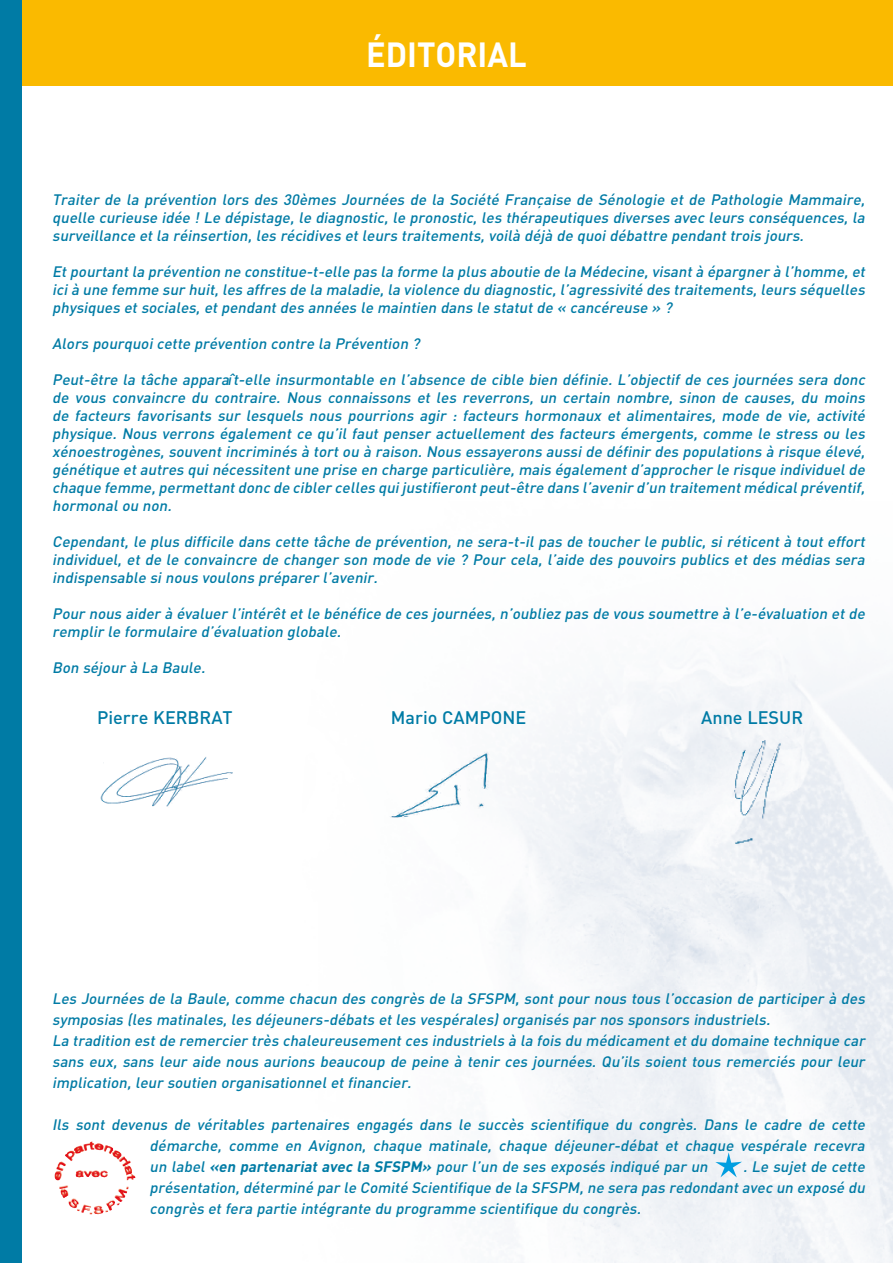
<style>
.page{position:relative;width:893px;height:1263px;background:#fff}
.page>*{position:absolute;margin:0;border:0;box-sizing:border-box;transform-origin:0 0}
.t1{font:700 34.5px "DIN";color:#fff;scale:.94 1}
.t2{font:500 18px "DIN";color:#007ba5}
.t3{font:italic 500 15px/18px "DIN";letter-spacing:-.23em;color:#007ba5;text-align:justify}
.s1{font-weight:700}
</style>
<div class="page">
<div style="left:0;top:0;width:893px;height:85px;background:#faba00"></div>
<div style="left:0;top:0;width:21px;height:1263px;background:#007ba5"></div>
<img style="left:65px;top:1141px;width:56px;height:20px">
<svg style="left:715px;top:1152px;width:27px;height:25px"></svg>
<img style="left:100px;top:757px;width:133px;height:50px">
<img style="left:720px;top:740px;width:66px;height:106px">
<img style="left:389px;top:752px;width:132px;height:78px">
<h1 class="t1" style="left:366px;top:32px;width:20px">ÉDITORIAL</h1>
<p class="t3" style="left:52px;top:190px;width:817px">Traiter de la prévention lors des 30èmes Journées de la Société Française de Sénologie et de Pathologie Mammaire, quelle curieuse idée ! Le dépistage, le diagnostic, le pronostic, les thérapeutiques diverses avec leurs conséquences, la surveillance etla réinsertion,les récidives etleurs traitements,voilà déjà de quoidébattre pendanttrois jours.</p>
<p class="t3" style="left:52px;top:262px;width:817px">Etpourtantla prévention ne constitue-t-elle pas la forme la plus aboutie de la Médecine,visantà épargner à l’homme,et icià une femme sur huit,les affres de la maladie,la violence du diagnostic,l’agressivité des traitements,leurs séquelles physiques etsociales,etpendantdes années le maintien dans le statutde « cancéreuse » ?</p>
<p class="t3" style="left:52px;top:334px;width:372px">Alors pourquoicette prévention contre la Prévention ?</p>
<p class="t3" style="left:52px;top:370px;width:817px">Peut-être la tâche apparaît-elle insurmontable en l’absence de cible bien définie. L’objectif de ces journées sera donc de vous convaincre du contraire. Nous connaissons et les reverrons, un certain nombre, sinon de causes, du moins de facteurs favorisants sur lesquels nous pourrions agir : facteurs hormonaux et alimentaires, mode de vie, activité physique. Nous verrons également ce qu’il faut penser actuellement des facteurs émergents, comme le stress ou les xénoestrogènes, souvent incriminés à tort ou à raison. Nous essayerons aussi de définir des populations à risque élevé, génétique etautres quinécessitentune prise en charge particulière,mais égalementd’approcher le risque individuelde chaque femme,permettantdonc de cibler celles quijustifierontpeut-être dans l’avenir d’un traitementmédicalpréventif, hormonalou non.</p>
<p class="t3" style="left:52px;top:532px;width:817px">Cependant, le plus difficile dans cette tâche de prévention, ne sera-t-il pas de toucher le public, si réticent à tout effort individuel, et de le convaincre de changer son mode de vie ? Pour cela, l’aide des pouvoirs publics et des médias sera indispensable sinous voulons préparer l’avenir.</p>
<p class="t3" style="left:52px;top:604px;width:817px">Pour nous aider à évaluer l’intérêtetle bénéfice de ces journées,n’oubliez pas de vous soumettre à l’e-évaluation etde remplir le formulaire d’évaluation globale.</p>
<p class="t3" style="left:52px;top:658px;width:158px">Bon séjour à La Baule.</p>
<p class="t2" style="left:97px;top:706px;width:137px">Pierre KERBRAT</p>
<p class="t2" style="left:391px;top:706px;width:137px">Mario CAMPON E</p>
<p class="t2" style="left:701px;top:706px;width:103px">Anne LESU R</p>
<p class="t3" style="left:52px;top:988px;width:817px;line-height:21px;text-align:left">Les Journées de la Baule, comme chacun des congrès de la SFSPM, sont pour nous tous l’occasion de participer à des symposias (les matinales,les déjeuners-débats etles vespérales)organisés par nos sponsors industriels.<br>La tradition estde remercier très chaleureusementces industriels à la fois du médicamentetdu domaine technique car sans eux, sans leur aide nous aurions beaucoup de peine à tenir ces journées. Qu’ils soient tous remerciés pour leur implication,leur soutien organisationneletfinancier.</p>
<p class="t3" style="left:150px;top:1114px;width:720px;line-height:21px;text-indent:-97px">Ils sont devenus de véritables partenaires engagés dans le succès scientifique du congrès. Dans le cadre de cette démarche, comme en Avignon, chaque matinale, chaque déjeuner-débat et chaque vespérale recevra un label <span class="s1">«en partenariat avec la SFSPM»</span> pour l’un de ses exposés indiqué par un</p>
<p class="t3" style="left:150px;top:1156px;width:720px;line-height:21px;text-indent:593px">. Le sujet de cette présentation,déterminé par le Comité Scientifique de la SFSPM,ne sera pas redondantavec un exposé du congrès etfera partie intégrante du programme scientifique du congrès.</p>
</div>
